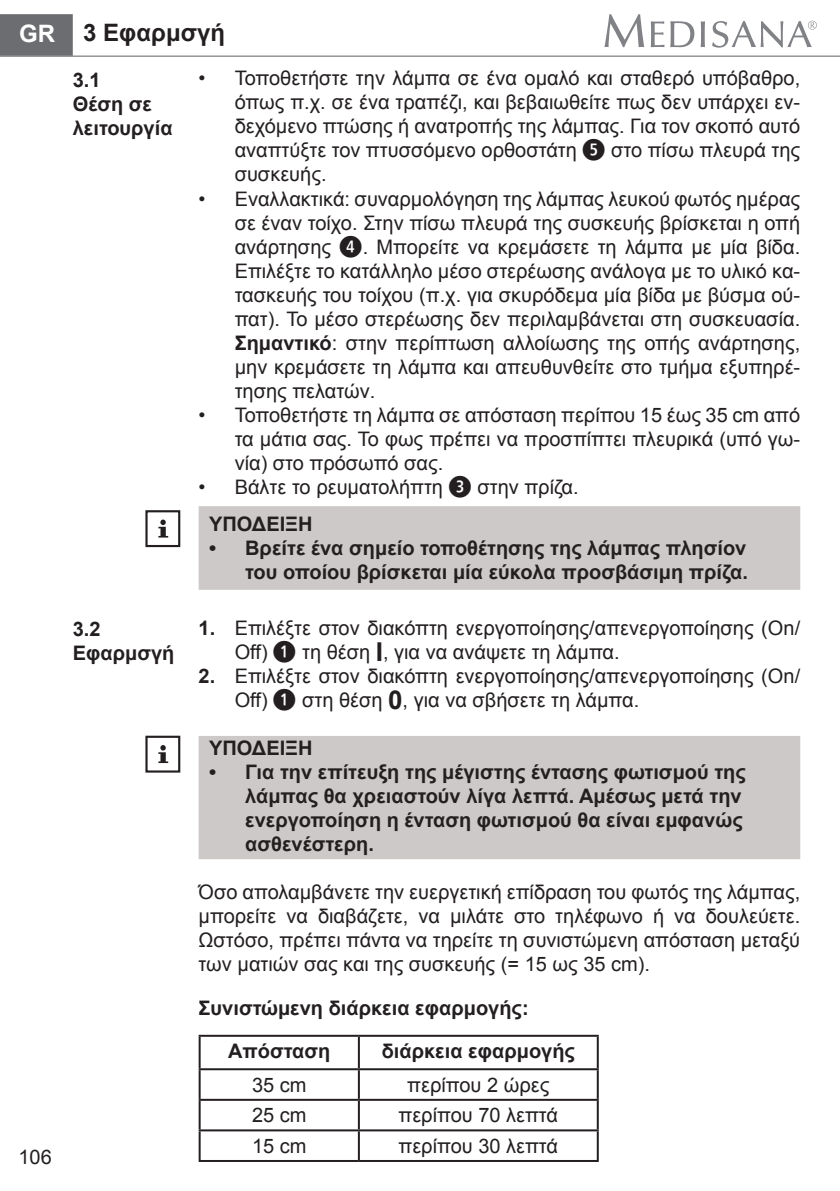
<style>
.page{position:relative;width:840px;height:1191px;background:#fff}
.page>*{position:absolute;margin:0;border:0;box-sizing:border-box;transform-origin:0 0}
.t1{font:700 24px "Arial";color:#231f20}
.t2{font:20px/24px "Arial";color:#231f20;text-align:justify}
.t3{font:700 20px/24px "Arial";color:#231f20}
.s1{color:#fff}
.s2{font-family:"pkt frut Regular";font-size:26px}
.s3{font-weight:700}
.s4{font-weight:700;font-size:26px}
</style>
<div class="page">
<div style="left:145px;top:510px;width:35px;height:37px;border:2px solid #231f20"></div>
<svg style="left:158px;top:519px;width:10px;height:18px"></svg>
<div style="left:198px;top:506px;width:601px;height:84px;background:#cdc9c8"></div>
<hr style="left:198px;top:1034px;width:160px;height:2px;background:#231f20">
<hr style="left:198px;top:1036px;width:2px;height:32px;background:#231f20">
<hr style="left:358px;top:1034px;width:240px;height:2px;background:#231f20">
<hr style="left:357px;top:1036px;width:2px;height:32px;background:#231f20">
<hr style="left:596px;top:1036px;width:2px;height:32px;background:#231f20">
<hr style="left:198px;top:1068px;width:160px;height:2px;background:#231f20">
<hr style="left:198px;top:1070px;width:2px;height:28px;background:#231f20">
<hr style="left:358px;top:1068px;width:240px;height:2px;background:#231f20">
<hr style="left:357px;top:1070px;width:2px;height:28px;background:#231f20">
<hr style="left:596px;top:1070px;width:2px;height:28px;background:#231f20">
<hr style="left:198px;top:1098px;width:160px;height:2px;background:#231f20">
<hr style="left:198px;top:1100px;width:2px;height:29px;background:#231f20">
<hr style="left:358px;top:1098px;width:240px;height:2px;background:#231f20">
<hr style="left:357px;top:1100px;width:2px;height:29px;background:#231f20">
<hr style="left:596px;top:1100px;width:2px;height:29px;background:#231f20">
<hr style="left:198px;top:1129px;width:160px;height:2px;background:#231f20">
<hr style="left:198px;top:1131px;width:2px;height:29px;background:#231f20">
<hr style="left:358px;top:1129px;width:240px;height:2px;background:#231f20">
<hr style="left:357px;top:1131px;width:2px;height:29px;background:#231f20">
<hr style="left:596px;top:1131px;width:2px;height:29px;background:#231f20">
<hr style="left:198px;top:1160px;width:160px;height:2px;background:#231f20">
<hr style="left:358px;top:1160px;width:240px;height:2px;background:#231f20">
<svg style="left:604px;top:14px;width:212px;height:34px"></svg>
<div style="left:0;top:14px;width:73px;height:41px;background:#6c6d70"></div>
<hr style="left:0;top:55px;width:839px;height:2px;background:#939598">
<div style="left:145px;top:735px;width:35px;height:37px;border:2px solid #231f20"></div>
<svg style="left:158px;top:745px;width:10px;height:18px"></svg>
<div style="left:198px;top:736px;width:601px;height:123px;background:#cdc9c8"></div>
<p class="t1" style="left:19px;top:16px;width:207px"><span class="s1">GR</span> 3 Εφαρμσγή</p>
<p class="t3" style="left:73px;top:68px;width:101px">3.1<br>Θέση σε λειτουργία</p>
<p class="t2" style="left:234px;top:67px;width:566px;text-indent:-36px">• Τοποθετήστε την λάμπα σε ένα ομαλό και σταθερό υπόβαθρο, όπως π.χ. σε ένα τραπέζι, και βεβαιωθείτε πως δεν υπάρχει εν&shy;δεχόμενο πτώσης ή ανατροπής της λάμπας. Για τον σκοπό αυτό αναπτύξτε τον πτυσσόμενο ορθοστάτη <span class="s2">5</span> στο πίσω πλευρά της συσκευής.</p>
<p class="t2" style="left:234px;top:187px;width:566px;text-indent:-36px">• Εναλλακτικά: συναρμολόγηση της λάμπας λευκού φωτός ημέρας σε έναν τοίχο. Στην πίσω πλευρά της συσκευής βρίσκεται η οπή ανάρτησης <span class="s2">4</span>. Μπορείτε να κρεμάσετε τη λάμπα με μία βίδα.<br>Επιλέξτε το κατάλληλο μέσο στερέωσης ανάλογα με το υλικό κα&shy;τασκευής του τοίχου (π.χ. για σκυρόδεμα μία βίδα με βύσμα ού&shy;πατ). Το μέσο στερέωσης δεν περιλαμβάνεται στη συσκευασία.<br><span class="s3">Σημαντικό</span>: στην περίπτωση αλλοίωσης της οπής ανάρτησης, μην κρεμάσετε τη λάμπα και απευθυνθείτε στο τμήμα εξυπηρέ&shy;τησης πελατών.</p>
<p class="t2" style="left:234px;top:403px;width:566px;text-indent:-36px">• Τοποθετήστε τη λάμπα σε απόσταση περίπου 15 έως 35 cm από τα μάτια σας. Το φως πρέπει να προσπίπτει πλευρικά (υπό γω&shy;νία) στο πρόσωπό σας.</p>
<p class="t2" style="left:198px;top:475px;width:381px">• Βάλτε το ρευματολήπτη <span class="s2">3</span> στην πρίζα.</p>
<p class="t3" style="left:209px;top:512px;width:105px">ΥΠΟΔΕΙΞΗ</p>
<p class="t3" style="left:209px;top:536px;width:540px;text-align:right">• Βρείτε ένα σημείο τοποθέτησης της λάμπας πλησίον του οποίου βρίσκεται μία εύκολα προσβάσιμη πρίζα.</p>
<p class="t3" style="left:73px;top:618px;width:103px">3.2<br>Εφαρμσγή</p>
<p class="t2" style="left:234px;top:616px;width:566px;text-indent:-36px"><span class="s3">1.</span> Επιλέξτε στον διακόπτη ενεργοποίησης/απενεργοποίησης (On/<br>Off) <span class="s2">1</span> τη θέση <span class="s4">I</span>, για να ανάψετε τη λάμπα.</p>
<p class="t2" style="left:234px;top:664px;width:566px;text-indent:-36px"><span class="s3">2.</span> Επιλέξτε στον διακόπτη ενεργοποίησης/απενεργοποίησης (On/<br>Off) <span class="s2">1</span> στη θέση <span class="s4">0</span>, για να σβήσετε τη λάμπα.</p>
<p class="t3" style="left:209px;top:736px;width:105px">ΥΠΟΔΕΙΞΗ</p>
<p class="t3" style="left:245px;top:760px;width:502px;text-indent:-36px">• Για την επίτευξη της μέγιστης έντασης φωτισμού της λάμπας θα χρειαστούν λίγα λεπτά. Αμέσως μετά την ενεργοποίηση η ένταση φωτισμού θα είναι εμφανώς ασθενέστερη.</p>
<p class="t2" style="left:18px;top:1144px;width:35px">106</p>
<p class="t2" style="left:198px;top:880px;width:602px">Όσο απολαμβάνετε την ευεργετική επίδραση του φωτός της λάμπας, μπορείτε να διαβάζετε, να μιλάτε στο τηλέφωνο ή να δουλεύετε.<br>Ωστόσο, πρέπει πάντα να τηρείτε τη συνιστώμενη απόσταση μεταξύ των ματιών σας και της συσκευής (= 15 ως 35 cm).</p>
<p class="t3" style="left:228px;top:986px;width:302px;line-height:43.6px;text-indent:-29px">Συνιστώμενη διάρκεια εφαρμογής:<br>Απόσταση</p>
<p class="t3" style="left:381px;top:1040px;width:195px">διάρκεια εφαρμογής</p>
<p class="t2" style="left:252px;top:1073px;width:56px">35 cm</p>
<p class="t2" style="left:407px;top:1073px;width:143px">περίπου 2 ώρες</p>
<p class="t2" style="left:252px;top:1103px;width:56px">25 cm</p>
<p class="t2" style="left:398px;top:1103px;width:161px">περίπου 70 λεπτά</p>
<p class="t2" style="left:252px;top:1134px;width:56px">15 cm</p>
<p class="t2" style="left:398px;top:1134px;width:161px">περίπου 30 λεπτά</p>
</div>
